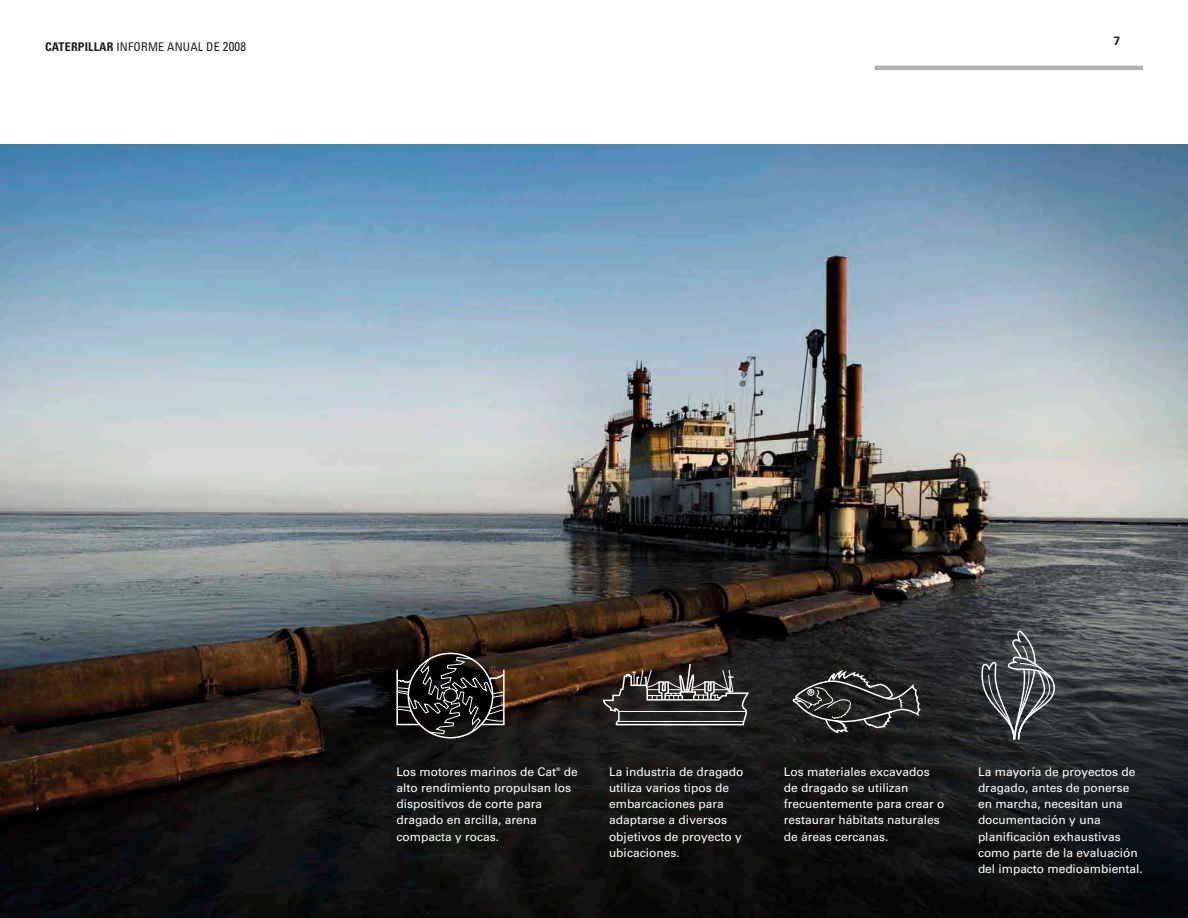
<style>
.page{position:relative;width:1188px;height:918px;background:#fff}
.page>*{position:absolute;margin:0;border:0;box-sizing:border-box;transform-origin:0 0}
.Rollover_Body{font:12px/16.2px "Univers LT";color:#fff}
.t1{font:condensed 12px "Univers LT";letter-spacing:.015em;color:#231f20}
.t2{font:700 12px "Univers LT";color:#231f20}
.Rollover_Body-2{font:700 5.25px "Univers LT";color:#fff}
.s1{font-weight:700}
.s2{font-size:12.75px}
</style>
<div class="page">
<img style="left:0;top:144px;width:1188px;height:774px">
<svg style="left:602px;top:619px;width:147px;height:107px;background:#483b32"></svg>
<svg style="left:792px;top:669px;width:130px;height:65px;background:#383838"></svg>
<svg style="left:981px;top:630px;width:75px;height:288px;background:#292c2f"></svg>
<svg style="left:395px;top:657px;width:111px;height:78px;background:#302e2c"></svg>
<div style="left:408px;top:653px;width:85px;height:86px;border:2px solid #fff;border-radius:50%"></div>
<hr style="left:874px;top:66px;width:269px;height:4px;background:#b2b3b7">
<p class="t1" style="left:45px;top:39px;width:203px"><span class="s1">CATERPILLAR</span> INFORME ANUAL DE <span class="s2">2008</span></p>
<p class="t2" style="left:1113px;top:34px;width:8px">7</p>
<p class="Rollover_Body" style="left:396px;top:764px;width:161px">Los motores marinos de Cat</p>
<p class="Rollover_Body-2" style="left:556px;top:766px;width:6px">®</p>
<p class="Rollover_Body" style="left:396px;top:764px;width:183px;text-indent:167px">de alto rendimiento propulsan los dispositivos de corte para dragado en arcilla, arena compacta y rocas.</p>
<p class="Rollover_Body" style="left:978px;top:764px;width:166px">La mayoría de proyectos de dragado, antes de ponerse en marcha, necesitan una documentación y una planificación exhaustivas como parte de la evaluación del impacto medioambiental.</p>
<p class="Rollover_Body" style="left:609px;top:764px;width:136px">La industria de dragado utiliza varios tipos de embarcaciones para adaptarse a diversos objetivos de proyecto y ubicaciones.</p>
<p class="Rollover_Body" style="left:784px;top:764px;width:162px">Los materiales excavados de dragado se utilizan frecuentemente para crear o restaurar hábitats naturales de áreas cercanas.</p>
</div>
